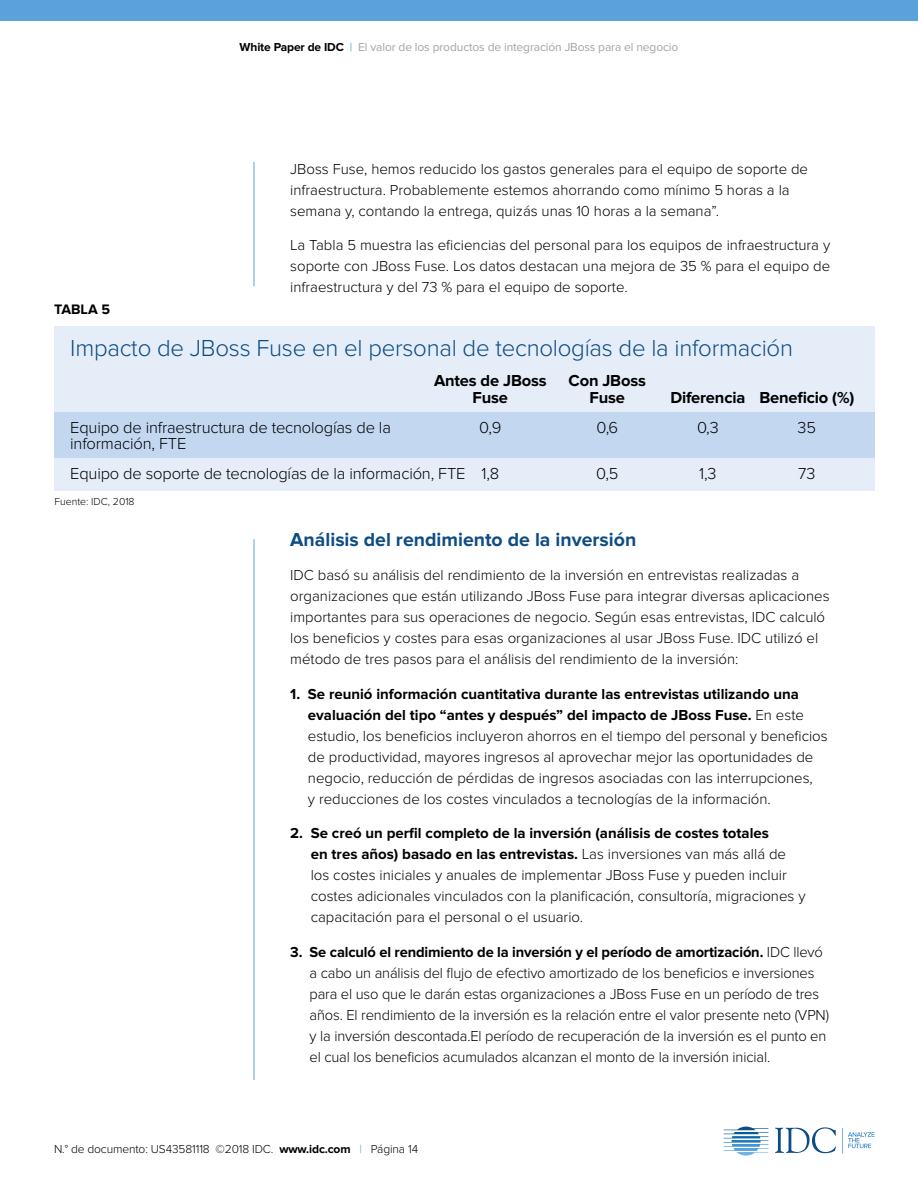
<style>
.page{position:relative;width:918px;height:1188px;background:#fff}
.page>*{position:absolute;margin:0;border:0;box-sizing:border-box;transform-origin:0 0}
.t1{font:300 24px "Proxima Nova";letter-spacing:-.01em;color:#0e4c84}
.t2{font:700 19.5px "Proxima Nova";color:#0e4c84}
.t3{font:300 16.5px/30px "Proxima Nova";letter-spacing:-.01em;color:#000}
.t4{font:700 16.5px "Proxima Nova";letter-spacing:-.01em;color:#000}
.t5{font:300 15px/21px "Proxima Nova";color:#000}
.t6{font:700 14.25px "Proxima Nova";color:#000}
.t7{font:12px "Proxima Nova";letter-spacing:-.01em;color:#a1a3a6}
.t8{font:300 12px "Proxima Nova";letter-spacing:-.01em;color:#000}
.t9{font:300 10.5px "Proxima Nova";color:#000}
.s1{font-weight:700;color:#000}
.s2{color:#36aec7}
.s3{font-weight:700}
</style>
<div class="page">
<div style="left:0;top:0;width:918px;height:21px;background:#59a3da"></div>
<svg style="left:775px;top:1127px;width:61px;height:26px"></svg>
<svg style="left:724px;top:1127px;width:44px;height:29px"></svg>
<svg style="left:842px;top:1128px;width:33px;height:26px"></svg>
<hr style="left:254px;top:162px;width:1px;height:124px;background:#59a3da">
<hr style="left:254px;top:539px;width:1px;height:541px;background:#59a3da">
<div style="left:54px;top:326px;width:821px;height:165px;background:#e5edf8"></div>
<div style="left:54px;top:413px;width:821px;height:45px;background:#c3d8f0"></div>
<p class="t7" style="left:240px;top:40px;width:440px"><span class="s1">White Paper de IDC</span> <span class="s2">|</span> El valor de los productos de integración JBoss para el negocio</p>
<p class="t6" style="left:54px;top:301px;width:58px">TABLA 5</p>
<p class="t5" style="left:290px;top:159px;width:519px">JBoss Fuse, hemos reducido los gastos generales para el equipo de soporte de infraestructura. Probablemente estemos ahorrando como mínimo 5 horas a la semana y, contando la entrega, quizás unas 10 horas a la semana”.</p>
<p class="t5" style="left:290px;top:235px;width:541px;text-align:justify">La Tabla 5 muestra las eficiencias del personal para los equipos de infraestructura y soporte con JBoss Fuse. Los datos destacan una mejora de 35 % para el equipo de infraestructura y del 73 % para el equipo de soporte.</p>
<h1 class="t1" style="left:70px;top:334px;width:724px">Impacto de JBoss Fuse en el personal de tecnologías de la información</h1>
<p class="t4" style="left:434px;top:371px;width:114px">Antes de JBoss</p>
<p class="t4" style="left:569px;top:371px;width:79px">Con JBoss</p>
<p class="t4" style="left:473px;top:388px;width:37px">Fuse</p>
<p class="t4" style="left:590px;top:388px;width:37px">Fuse</p>
<p class="t4" style="left:670px;top:388px;width:185px">Diferencia Beneficio (%)</p>
<p class="t3" style="left:70px;top:412px;width:322px">Equipo de infraestructura de tecnologías de la</p>
<p class="t3" style="left:479px;top:412px;width:24px">0,9</p>
<p class="t3" style="left:596px;top:412px;width:23px">0,6</p>
<p class="t3" style="left:697px;top:412px;width:23px">0,3</p>
<p class="t3" style="left:798px;top:412px;width:20px">35</p>
<p class="t3" style="left:70px;top:429px;width:430px">información, FTE<br>Equipo de soporte de tecnologías de la información, FTE 1,8</p>
<p class="t3" style="left:596px;top:459px;width:24px">0,5</p>
<p class="t3" style="left:699px;top:459px;width:19px">1,3</p>
<p class="t3" style="left:798px;top:459px;width:19px">73</p>
<p class="t9" style="left:54px;top:496px;width:82px">Fuente: IDC, 2018</p>
<h2 class="t2" style="left:290px;top:528px;width:348px">Análisis del rendimiento de la inversión</h2>
<p class="t5" style="left:290px;top:565px;width:541px">IDC basó su análisis del rendimiento de la inversión en entrevistas realizadas a organizaciones que están utilizando JBoss Fuse para integrar diversas aplicaciones importantes para sus operaciones de negocio. Según esas entrevistas, IDC calculó los beneficios y costes para esas organizaciones al usar JBoss Fuse. IDC utilizó el método de tres pasos para el análisis del rendimiento de la inversión:</p>
<p class="t5" style="left:308px;top:684px;width:521px;text-indent:-18px"><span class="s3">1. Se reunió información cuantitativa durante las entrevistas utilizando una evaluación del tipo “antes y después” del impacto de JBoss Fuse.</span> En este estudio, los beneficios incluyeron ahorros en el tiempo del personal y beneficios de productividad, mayores ingresos al aprovechar mejor las oportunidades de negocio, reducción de pérdidas de ingresos asociadas con las interrupciones,<br>y reducciones de los costes vinculados a tecnologías de la información.</p>
<p class="t5" style="left:311px;top:823px;width:496px;text-indent:-21px"><span class="s3">2. Se creó un perfil completo de la inversión (análisis de costes totales<br>en tres años) basado en las entrevistas.</span> Las inversiones van más allá de los costes iniciales y anuales de implementar JBoss Fuse y pueden incluir costes adicionales vinculados con la planificación, consultoría, migraciones y capacitación para el personal o el usuario.</p>
<p class="t5" style="left:310px;top:942px;width:521px;text-indent:-19px"><span class="s3">3. Se calculó el rendimiento de la inversión y el período de amortización.</span> IDC llevó a cabo un análisis del flujo de efectivo amortizado de los beneficios e inversiones para el uso que le darán estas organizaciones a JBoss Fuse en un período de tres años. El rendimiento de la inversión es la relación entre el valor presente neto (VPN) y la inversión descontada.El período de recuperación de la inversión es el punto en el cual los beneficios acumulados alcanzan el monto de la inversión inicial.</p>
<p class="t8" style="left:54px;top:1142px;width:366px">N.° de documento: US43581118 ©2018 IDC. <span class="s3">www.idc.com</span> <span class="s2">|</span> Página 14</p>
</div>
